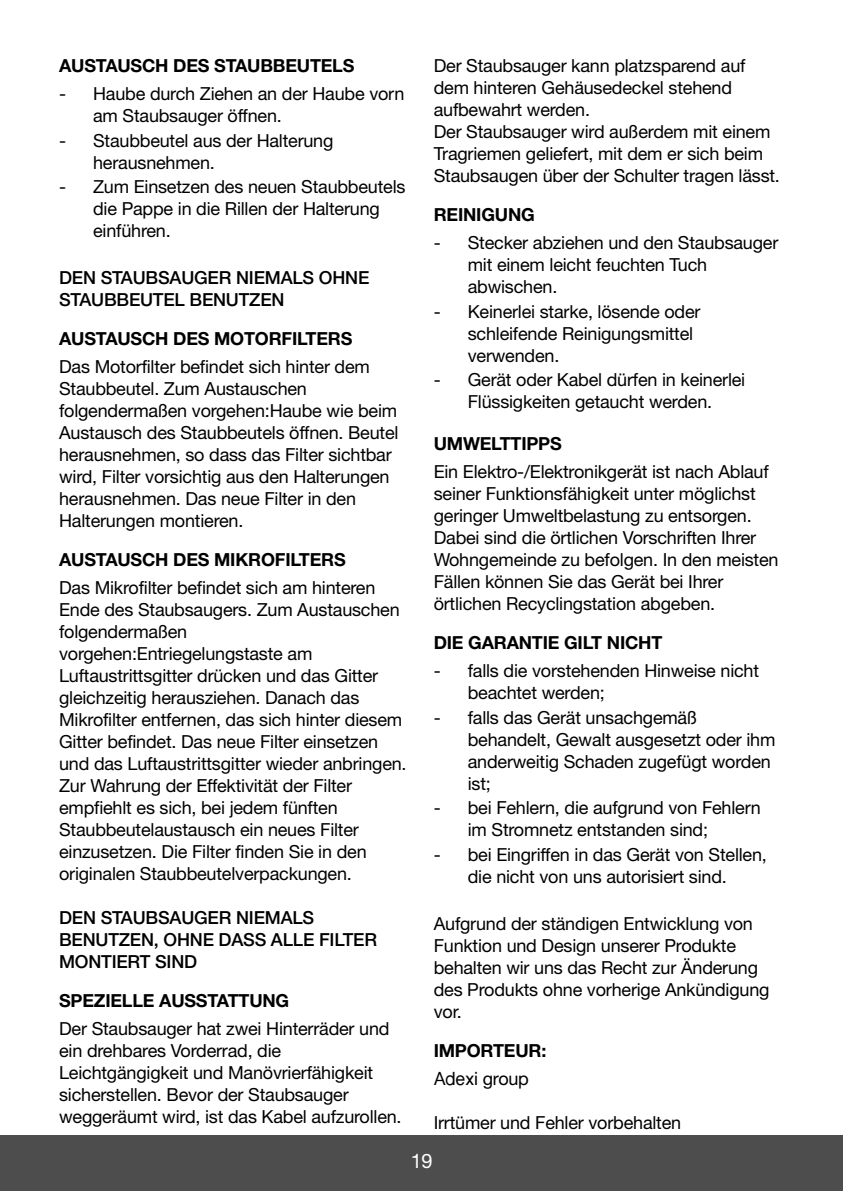
<style>
.page{position:relative;width:843px;height:1191px;background:#fff}
.page>*{position:absolute;margin:0;border:0;box-sizing:border-box;transform-origin:0 0}
.t1{font:20px "Helvetica Neue";color:#fff}
.t2{font:18px/22px "Helvetica Neue";letter-spacing:-.01em;color:#000}
.t3{font:700 18px "Helvetica Neue";letter-spacing:-.01em;color:#000}
.t4{font:500 18px/22px "Helvetica Neue";letter-spacing:-.01em;color:#000}
.t5{font:18px "Euro Slavic Sans";letter-spacing:-.01em;color:#000}
.s1{font-family:"Helvetica Neue"}
</style>
<div class="page">
<div style="left:0;top:1135px;width:842px;height:56px;background:#4d4d4d"></div>
<p class="t3" style="left:59px;top:59px;width:297px">AUSTAUSCH DES STAUBBEUTELS</p>
<p class="t2" style="left:93px;top:84px;width:312px;text-indent:-34px">- Haube durch Ziehen an der Haube vorn am Staubsauger öffnen.</p>
<p class="t2" style="left:93px;top:131px;width:242px;text-indent:-34px">- Staubbeutel aus der Halterung herausnehmen.</p>
<p class="t2" style="left:93px;top:178px;width:314px;text-indent:-34px">- Zum Einsetzen des neuen Staubbeutels die Pappe in die Rillen der Halterung einführen.</p>
<p class="t4" style="left:59px;top:268px;width:311px">DEN STAUBSAUGER NIEMALS OHNE<br>STAUBBEUTEL BENUTZEN</p>
<p class="t3" style="left:59px;top:332px;width:295px">AUSTAUSCH DES MOTORFILTERS</p>
<p class="t2" style="left:59px;top:357px;width:341px">Das Motorfilter befindet sich hinter dem Staubbeutel. Zum Austauschen folgendermaßen vorgehen:Haube wie beim Austausch des Staubbeutels öffnen. Beutel herausnehmen, so dass das Filter sichtbar wird, Filter vorsichtig aus den Halterungen herausnehmen. Das neue Filter in den Halterungen montieren.</p>
<p class="t3" style="left:59px;top:553px;width:288px">AUSTAUSCH DES MIKROFILTERS</p>
<p class="t2" style="left:59px;top:578px;width:349px">Das Mikrofilter befindet sich am hinteren Ende des Staubsaugers. Zum Austauschen folgendermaßen vorgehen:Entriegelungstaste am Luftaustrittsgitter drücken und das Gitter gleichzeitig herausziehen. Danach das Mikrofilter entfernen, das sich hinter diesem Gitter befindet. Das neue Filter einsetzen und das Luftaustrittsgitter wieder anbringen.<br>Zur Wahrung der Effektivität der Filter empfiehlt es sich, bei jedem fünften Staubbeutelaustausch ein neues Filter einzusetzen. Die Filter finden Sie in den originalen Staubbeutelverpackungen.</p>
<p class="t4" style="left:59px;top:908px;width:319px">DEN STAUBSAUGER NIEMALS<br>BENUTZEN, OHNE DASS ALLE FILTER<br>MONTIERT SIND</p>
<p class="t3" style="left:59px;top:994px;width:232px">SPEZIELLE AUSSTATTUNG</p>
<p class="t2" style="left:59px;top:1019px;width:344px">Der Staubsauger hat zwei Hinterräder und ein drehbares Vorderrad, die Leichtgängigkeit und Manövrierfähigkeit sicherstellen. Bevor der Staubsauger weggeräumt wird, ist das Kabel aufzurollen.</p>
<p class="t2" style="left:433px;top:56px;width:347px">Der Staubsauger kann platzsparend auf dem hinteren Gehäusedeckel stehend aufbewahrt werden.<br>Der Staubsauger wird außerdem mit einem Tragriemen geliefert, mit dem er sich beim Staubsaugen über der Schulter tragen lässt.</p>
<p class="t3" style="left:433px;top:208px;width:103px">REINIGUNG</p>
<p class="t2" style="left:467px;top:233px;width:312px;text-indent:-34px">- Stecker abziehen und den Staubsauger mit einem leicht feuchten Tuch abwischen.</p>
<p class="t2" style="left:467px;top:302px;width:234px;text-indent:-34px">- Keinerlei starke, lösende oder schleifende Reinigungsmittel verwenden.</p>
<p class="t2" style="left:433px;top:371px;width:313px;text-align:center">- Gerät oder Kabel dürfen in keinerlei<br>Flüssigkeiten getaucht werden.</p>
<p class="t3" style="left:433px;top:437px;width:129px">UMWELTTIPPS</p>
<p class="t2" style="left:433px;top:462px;width:346px">Ein Elektro-/Elektronikgerät ist nach Ablauf seiner Funktionsfähigkeit unter möglichst geringer Umweltbelastung zu entsorgen.<br>Dabei sind die örtlichen Vorschriften Ihrer Wohngemeinde zu befolgen. In den meisten Fällen können Sie das Gerät bei Ihrer örtlichen Recyclingstation abgeben.</p>
<p class="t3" style="left:433px;top:636px;width:230px">DIE GARANTIE GILT NICHT</p>
<p class="t2" style="left:467px;top:661px;width:293px;text-indent:-34px">- falls die vorstehenden Hinweise nicht beachtet werden;</p>
<p class="t2" style="left:467px;top:708px;width:309px;text-indent:-34px">- falls das Gerät unsachgemäß behandelt, Gewalt ausgesetzt oder ihm anderweitig Schaden zugefügt worden ist;</p>
<p class="t2" style="left:467px;top:799px;width:294px;text-indent:-34px">- bei Fehlern, die aufgrund von Fehlern im Stromnetz entstanden sind;</p>
<p class="t2" style="left:433px;top:845px;width:334px;text-align:center">- bei Eingriffen in das Gerät von Stellen, die nicht von uns autorisiert sind.</p>
<p class="t2" style="left:433px;top:914px;width:337px">Aufgrund der ständigen Entwicklung von<br>Funktion und Design unserer Produkte behalten wir uns das Recht zur Änderung des Produkts ohne vorherige Ankündigung vor.</p>
<p class="t3" style="left:433px;top:1044px;width:114px">IMPORTEUR:</p>
<p class="t5" style="left:433px;top:1071px;width:97px">Adexi <span class="s1">group</span></p>
<p class="t2" style="left:433px;top:1113px;width:249px">Irrtümer und Fehler vorbehalten</p>
<p class="t1" style="left:410px;top:1153px;width:24px">19</p>
</div>
